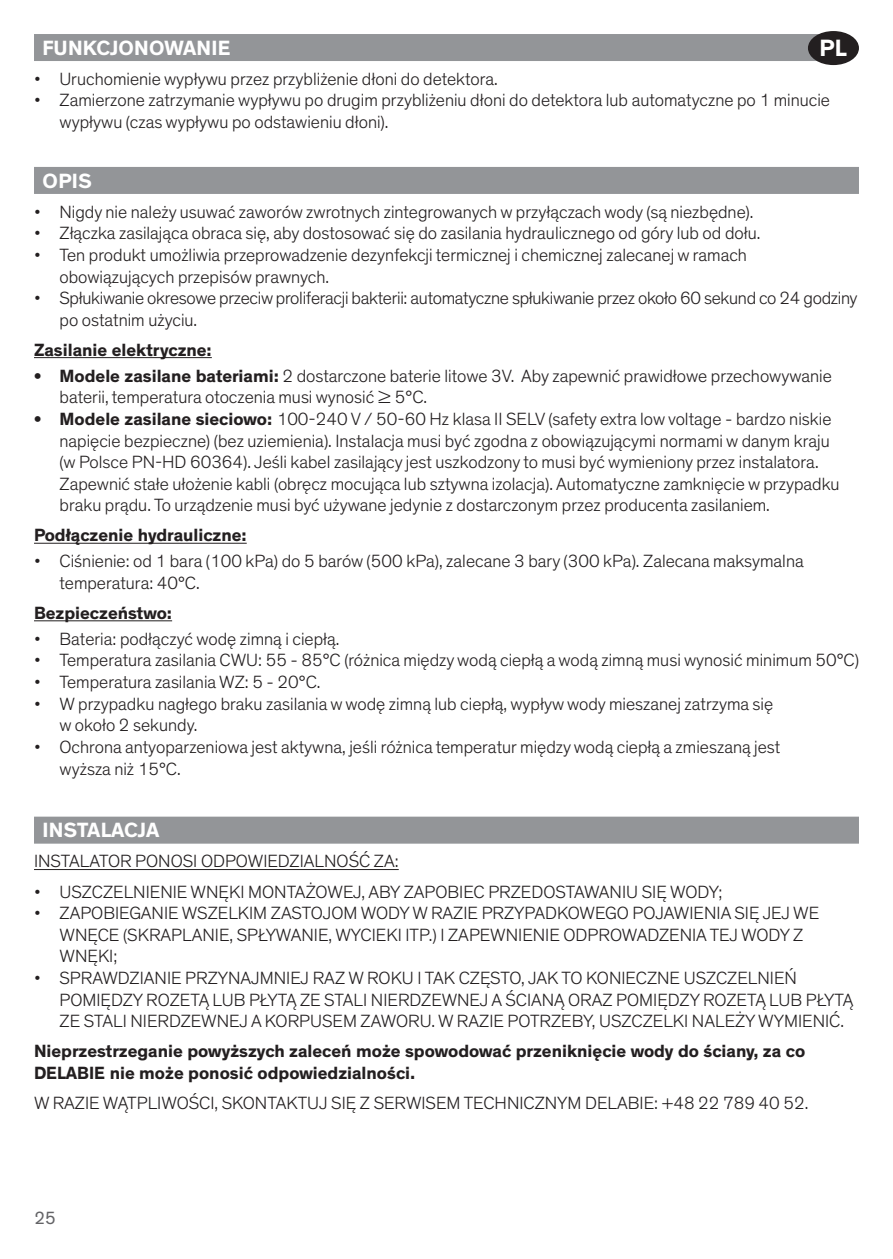
<style>
.page{position:relative;width:893px;height:1259px;background:#fff}
.page>*{position:absolute;margin:0;border:0;box-sizing:border-box;transform-origin:0 0}
.t1{font:700 24px "Theinhardt";color:#fff}
.t2{font:700 21px "Theinhardt";letter-spacing:.015em;color:#fff}
.t3{font:700 21px "Theinhardt";letter-spacing:-.005em;color:#fff}
.t4{font:300 18px/21.6px "Theinhardt";color:#231f20}
.t5{font:700 18px/21.6px "Theinhardt";color:#231f20}
.t6{font:18px "Theinhardt";color:#636366}
.s1{font-weight:700}
</style>
<div class="page">
<div style="left:34px;top:34px;width:808px;height:27px;background:#939598"></div>
<div style="left:34px;top:167px;width:825px;height:27px;background:#939598"></div>
<hr style="left:34px;top:357px;width:178px;height:1px;background:#231f20">
<hr style="left:34px;top:543px;width:213px;height:1px;background:#231f20">
<hr style="left:34px;top:620px;width:138px;height:1px;background:#231f20">
<div style="left:808px;top:31px;width:51px;height:34px;background:#231f20;border-radius:50%"></div>
<div style="left:34px;top:816px;width:825px;height:27px;background:#939598"></div>
<hr style="left:34px;top:869px;width:365px;height:1px;background:#231f20">
<h1 class="t1" style="left:820px;top:34px;width:29px">PL</h1>
<p class="t2" style="left:43px;top:35px;width:189px">FUNKCJONOWANIE</p>
<p class="t4" style="left:34px;top:68px;width:465px">• Uruchomienie wypływu przez przybliżenie dłoni do detektora.</p>
<p class="t4" style="left:60px;top:90px;width:772px;text-indent:-26px">• Zamierzone zatrzymanie wypływu po drugim przybliżeniu dłoni do detektora lub automatyczne po 1 minucie wypływu (czas wypływu po odstawieniu dłoni).</p>
<p class="t2" style="left:43px;top:168px;width:51px">OPIS</p>
<p class="t4" style="left:34px;top:201px;width:721px">• Nigdy nie należy usuwać zaworów zwrotnych zintegrowanych w przyłączach wody (są niezbędne).</p>
<p class="t4" style="left:34px;top:222px;width:728px">• Złączka zasilająca obraca się, aby dostosować się do zasilania hydraulicznego od góry lub od dołu.</p>
<p class="t4" style="left:60px;top:244px;width:689px;text-indent:-26px">• Ten produkt umożliwia przeprowadzenie dezynfekcji termicznej i chemicznej zalecanej w ramach obowiązujących przepisów prawnych.</p>
<p class="t4" style="left:60px;top:287px;width:800px;text-indent:-26px">• Spłukiwanie okresowe przeciw proliferacji bakterii: automatyczne spłukiwanie przez około 60 sekund co 24 godziny po ostatnim użyciu.</p>
<p class="t5" style="left:34px;top:339px;width:179px">Zasilanie elektryczne:</p>
<p class="t4" style="left:60px;top:365px;width:774px;text-indent:-26px"><span class="s1">• Modele zasilane bateriami:</span> 2 dostarczone baterie litowe 3V. Aby zapewnić prawidłowe przechowywanie baterii, temperatura otoczenia musi wynosić ≥ 5°C.</p>
<p class="t4" style="left:60px;top:408px;width:782px;text-indent:-26px"><span class="s1">• Modele zasilane sieciowo:</span> 100-240 V / 50-60 Hz klasa II SELV (safety extra low voltage - bardzo niskie napięcie bezpieczne) (bez uziemienia). Instalacja musi być zgodna z obowiązującymi normami w danym kraju (w Polsce PN-HD 60364). Jeśli kabel zasilający jest uszkodzony to musi być wymieniony przez instalatora.<br>Zapewnić stałe ułożenie kabli (obręcz mocująca lub sztywna izolacja). Automatyczne zamknięcie w przypadku braku prądu. To urządzenie musi być używane jedynie z dostarczonym przez producenta zasilaniem.</p>
<p class="t5" style="left:34px;top:524px;width:214px">Podłączenie hydrauliczne:</p>
<p class="t4" style="left:60px;top:550px;width:746px;text-indent:-26px">• Ciśnienie: od 1 bara (100 kPa) do 5 barów (500 kPa), zalecane 3 bary (300 kPa). Zalecana maksymalna temperatura: 40°C.</p>
<p class="t5" style="left:34px;top:602px;width:140px">Bezpieczeństwo:</p>
<p class="t4" style="left:34px;top:628px;width:307px">• Bateria: podłączyć wodę zimną i ciepłą.</p>
<p class="t4" style="left:34px;top:649px;width:826px">• Temperatura zasilania CWU: 55 - 85°C (różnica między wodą ciepłą a wodą zimną musi wynosić minimum 50°C)</p>
<p class="t4" style="left:34px;top:671px;width:288px">• Temperatura zasilania WZ: 5 - 20°C.</p>
<p class="t4" style="left:60px;top:693px;width:715px;text-indent:-26px">• W przypadku nagłego braku zasilania w wodę zimną lub ciepłą, wypływ wody mieszanej zatrzyma się w około 2 sekundy.</p>
<p class="t4" style="left:60px;top:736px;width:722px;text-indent:-26px">• Ochrona antyoparzeniowa jest aktywna, jeśli różnica temperatur między wodą ciepłą a zmieszaną jest wyższa niż 15°C.</p>
<p class="t3" style="left:43px;top:818px;width:118px">INSTALACJA</p>
<p class="t4" style="left:34px;top:850px;width:366px">INSTALATOR PONOSI ODPOWIEDZIALNOŚĆ ZA:</p>
<p class="t4" style="left:34px;top:880px;width:690px">• USZCZELNIENIE WNĘKI MONTAŻOWEJ, ABY ZAPOBIEC PRZEDOSTAWANIU SIĘ WODY;</p>
<p class="t4" style="left:60px;top:902px;width:761px;text-indent:-26px">• ZAPOBIEGANIE WSZELKIM ZASTOJOM WODY W RAZIE PRZYPADKOWEGO POJAWIENIA SIĘ JEJ WE<br>WNĘCE (SKRAPLANIE, SPŁYWANIE, WYCIEKI ITP.) I ZAPEWNIENIE ODPROWADZENIA TEJ WODY Z<br>WNĘKI;</p>
<p class="t4" style="left:60px;top:967px;width:795px;text-indent:-26px">• SPRAWDZIANIE PRZYNAJMNIEJ RAZ W ROKU I TAK CZĘSTO, JAK TO KONIECZNE USZCZELNIEŃ<br>POMIĘDZY ROZETĄ LUB PŁYTĄ ZE STALI NIERDZEWNEJ A ŚCIANĄ ORAZ POMIĘDZY ROZETĄ LUB PŁYTĄ<br>ZE STALI NIERDZEWNEJ A KORPUSEM ZAWORU. W RAZIE POTRZEBY, USZCZELKI NALEŻY WYMIENIĆ.</p>
<p class="t5" style="left:34px;top:1040px;width:773px">Nieprzestrzeganie powyższych zaleceń może spowodować przeniknięcie wody do ściany, za co<br>DELABIE nie może ponosić odpowiedzialności.</p>
<p class="t4" style="left:34px;top:1092px;width:776px">W RAZIE WĄTPLIWOŚCI, SKONTAKTUJ SIĘ Z SERWISEM TECHNICZNYM DELABIE: +48 22 789 40 52.</p>
<p class="t6" style="left:35px;top:1210px;width:23px">25</p>
</div>
